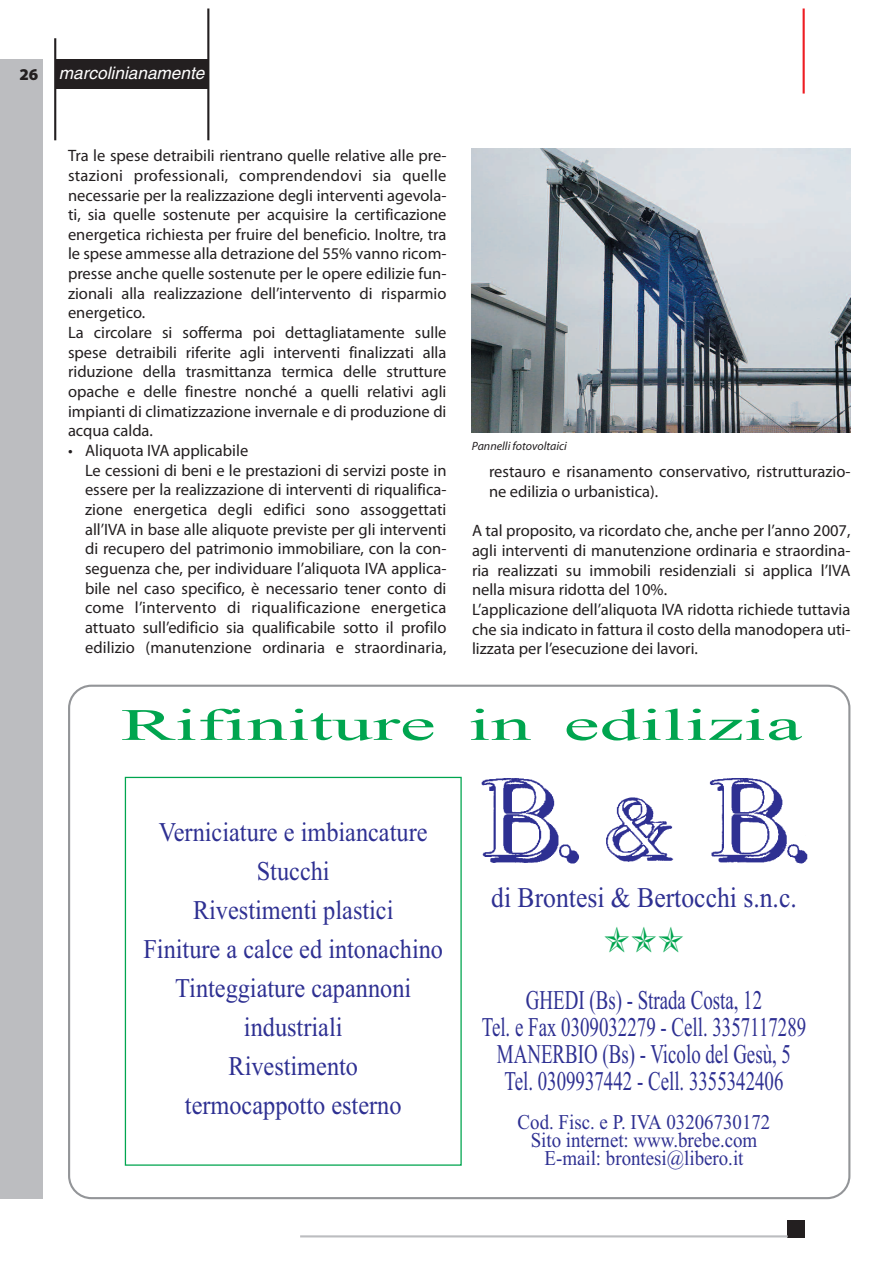
<style>
.page{position:relative;width:893px;height:1263px;background:#fff}
.page>*{position:absolute;margin:0;border:0;box-sizing:border-box;transform-origin:0 0}
.t1{font:45px "Times New Roman";color:#00a54f;scale:1.8 1}
.t2{font:36px "Zapf Dingbats ITC";color:#00a54f;scale:.9 1}
.t3{font:28.5px "Times New Roman";color:#2e3092;scale:.9 1}
.t4{font:27px/39px "Times New Roman";color:#2e3092;text-align:center;scale:.9 1}
.t5{font:27px/27px "Times New Roman";color:#2e3092;text-align:center;scale:.7 1}
.t6{font:21px/18px "Times New Roman";color:#2e3092;text-align:center;scale:.9 1}
.t7{font:italic 17.25px "Helvetica";color:#fff}
.t8{font:16.5px/19.6px "Myriad Pro";color:#231f20}
.t9{font:italic 12px "Myriad";color:#231f20}
</style>
<div class="page">
<div style="left:788px;top:1220px;width:17px;height:17px;background:#231f20"></div>
<hr style="left:300px;top:1235px;width:488px;height:2px;background:#bcbdc0">
<hr style="left:803px;top:9px;width:2px;height:85px;background:#ee1d23">
<hr style="left:207px;top:9px;width:2px;height:131px;background:#231f20">
<hr style="left:54px;top:38px;width:2px;height:102px;background:#231f20">
<div style="left:55px;top:60px;width:153px;height:29px;background:#231f20"></div>
<div style="left:0;top:60px;width:43px;height:1139px;background:#bcbdc0"></div>
<img style="left:472px;top:149px;width:378px;height:284px">
<svg style="left:68px;top:685px;width:782px;height:514px"></svg>
<div style="left:125px;top:777px;width:337px;height:389px;border:1px solid #00a54f"></div>
<p class="t7" style="left:19px;top:66px;width:187px"><sub>26</sub> marcolinianamente</p>
<p class="t8" style="left:68px;top:147px;width:380px">Tra le spese detraibili rientrano quelle relative alle pre&shy;stazioni professionali, comprendendovi sia quelle necessarie per la realizzazione degli interventi agevola&shy;ti, sia quelle sostenute per acquisire la certificazione energetica richiesta per fruire del beneficio. Inoltre, tra le spese ammesse alla detrazione del 55% vanno ricom&shy;presse anche quelle sostenute per le opere edilizie fun&shy;zionali alla realizzazione dell’intervento di risparmio energetico.<br>La circolare si sofferma poi dettagliatamente sulle spese detraibili riferite agli interventi finalizzati alla riduzione della trasmittanza termica delle strutture opache e delle finestre nonché a quelli relativi agli impianti di climatizzazione invernale e di produzione di acqua calda.</p>
<p class="t8" style="left:85px;top:442px;width:363px;text-indent:-17px">• Aliquota IVA applicabile<br>Le cessioni di beni e le prestazioni di servizi poste in essere per la realizzazione di interventi di riqualifica&shy;zione energetica degli edifici sono assoggettati all’IVA in base alle aliquote previste per gli interventi di recupero del patrimonio immobiliare, con la con&shy;seguenza che, per individuare l’aliquota IVA applica&shy;bile nel caso specifico, è necessario tener conto di come l’intervento di riqualificazione energetica attuato sull’edificio sia qualificabile sotto il profilo edilizio (manutenzione ordinaria e straordinaria,</p>
<p class="t9" style="left:472px;top:441px;width:97px">Pannelli fotovoltaici</p>
<p class="t8" style="left:489px;top:463px;width:363px">restauro e risanamento conservativo, ristrutturazio&shy;ne edilizia o urbanistica).</p>
<p class="t8" style="left:472px;top:522px;width:380px">A tal proposito, va ricordato che, anche per l’anno 2007, agli interventi di manutenzione ordinaria e straordina&shy;ria realizzati su immobili residenziali si applica l’IVA nella misura ridotta del 10%.<br>L’applicazione dell’aliquota IVA ridotta richiede tuttavia che sia indicato in fattura il costo della manodopera uti&shy;lizzata per l’esecuzione dei lavori.</p>
<h1 class="t1" style="left:121px;top:698px;width:380px">Rifiniture in edilizia</h1>
<h3 class="t4" style="left:143px;top:812px;width:334px">Verniciature e imbiancature<br>Stucchi<br>Rivestimenti plastici<br>Finiture a calce ed intonachino<br>Tinteggiature capannoni industriali<br>Rivestimento<br>termocappotto esterno</h3>
<h3 class="t3" style="left:491px;top:881px;width:341px">di Brontesi &amp; Bertocchi s.n.c.</h3>
<h2 class="t2" style="left:604px;top:919px;width:91px">✯✯✯</h2>
<h3 class="t5" style="left:482px;top:986px;width:465px">GHEDI (Bs) - Strada Costa, 12<br>Tel. e Fax 0309032279 - Cell. 3357117289<br>MANERBIO (Bs) - Vicolo del Gesù, 5<br>Tel. 0309937442 - Cell. 3355342406</h3>
<p class="t6" style="left:518px;top:1113px;width:282px">Cod. Fisc. e P. IVA 03206730172<br>Sito internet: www.brebe.com<br>E-mail: brontesi@libero.it</p>
</div>
